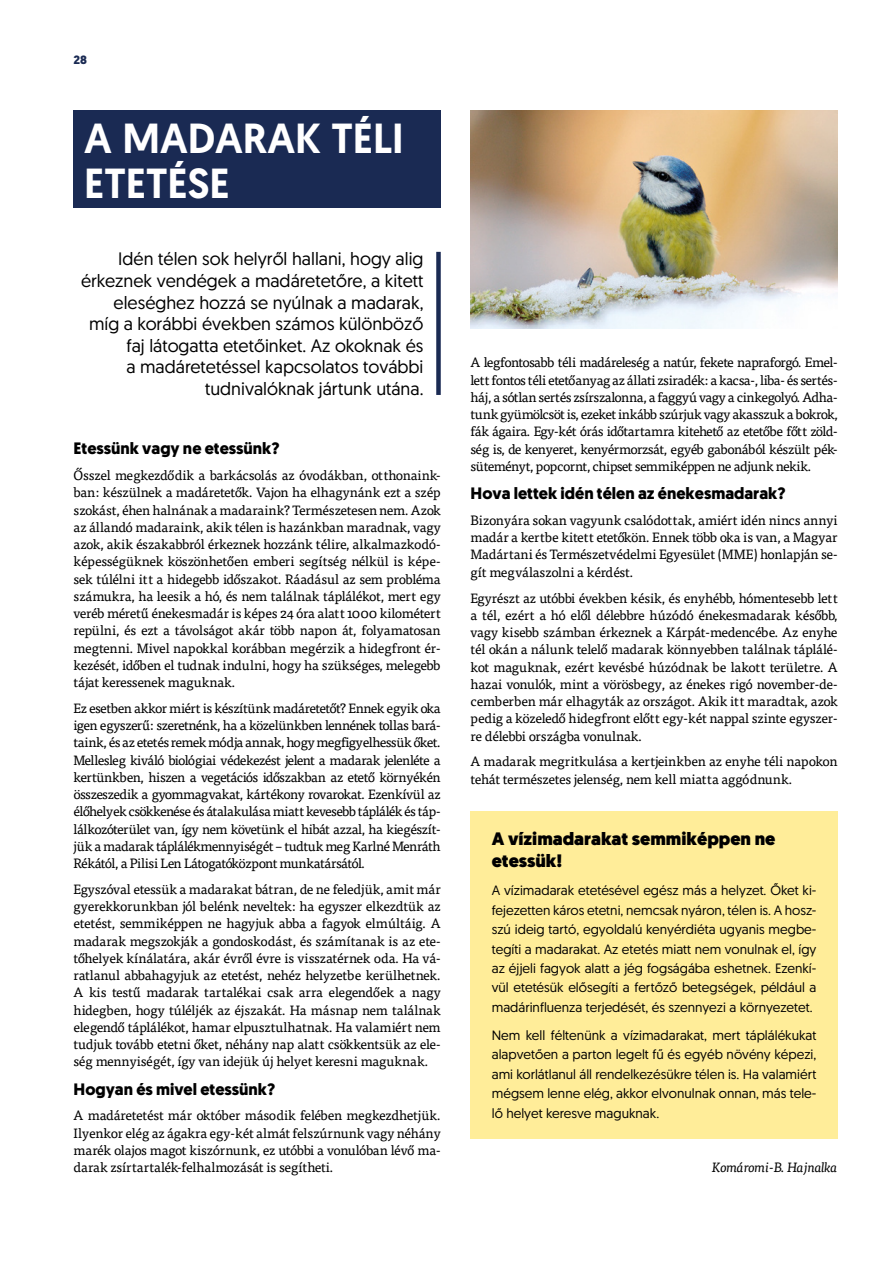
<style>
.page{position:relative;width:893px;height:1263px;background:#fff}
.page>*{position:absolute;margin:0;border:0;box-sizing:border-box;transform-origin:0 0}
.t1{font:500 42px/45px "Geomanist";color:#fff}
.t2{font:18px/21.6px "Geomanist";color:#000;text-align:right}
.t3{font:900 18px/21.6px "Geomanist";color:#000}
.t4{font:700 16.5px "Geomanist";color:#000}
.t5{font:13.5px/17.2px "Tisa Pro";letter-spacing:-.02em;color:#000;text-align:justify}
.t6{font:13.5px/19.5px "Geomanist";color:#000;text-align:justify}
.t7{font:italic 13.5px "Tisa Pro";letter-spacing:-.025em;color:#000}
.t8{font:700 12px "Geomanist";color:#1a2a53}
</style>
<div class="page">
<div style="left:436px;top:252px;width:5px;height:143px;background:#1a2a53"></div>
<div style="left:74px;top:111px;width:367px;height:97px;background:#1a2a53"></div>
<div style="left:470px;top:811px;width:368px;height:328px;background:#ffed99"></div>
<img style="left:470px;top:111px;width:368px;height:217px">
<p class="t8" style="left:74px;top:52px;width:15px">28</p>
<h1 class="t1" style="left:84px;top:115px;width:321px">A MADARAK TÉLI<br>ETETÉSE</h1>
<p class="t2" style="left:81px;top:248px;width:344px">Idén télen sok helyről hallani, hogy alig érkeznek vendégek a madáretetőre, a kitett eleséghez hozzá se nyúlnak a madarak, míg a korábbi években számos különböző faj látogatta etetőinket. Az okoknak és<br>a madáretetéssel kapcsolatos további tudnivalóknak jártunk utána.</p>
<p class="t4" style="left:74px;top:437px;width:207px">Etessünk vagy ne etessünk?</p>
<p class="t5" style="left:74px;top:466px;width:369px">Ősszel megkezdődik a barkácsolás az óvodákban, otthonaink&shy;ban: készülnek a madáretetők. Vajon ha elhagynánk ezt a szép szokást, éhen halnának a madaraink? Természetesen nem. Azok az állandó madaraink, akik télen is hazánkban maradnak, vagy azok, akik északabbról érkeznek hozzánk télire, alkalmazkodó&shy;képességüknek köszönhetően emberi segítség nélkül is képe&shy;sek túlélni itt a hidegebb időszakot. Ráadásul az sem probléma számukra, ha leesik a hó, és nem találnak táplálékot, mert egy veréb méretű énekesmadár is képes 24 óra alatt 1000 kilométert repülni, és ezt a távolságot akár több napon át, folyamatosan megtenni. Mivel napokkal korábban megérzik a hidegfront ér&shy;kezését, időben el tudnak indulni, hogy ha szükséges, melegebb tájat keressenek maguknak.</p>
<p class="t5" style="left:74px;top:699px;width:369px">Ez esetben akkor miért is készítünk madáretetőt? Ennek egyik oka igen egyszerű: szeretnénk, ha a közelünkben lennének tollas bará&shy;taink, és az etetés remek módja annak, hogy megfigyelhessük őket.<br>Mellesleg kiváló biológiai védekezést jelent a madarak jelenléte a kertünkben, hiszen a vegetációs időszakban az etető környékén összeszedik a gyommagvakat, kártékony rovarokat. Ezenkívül az élőhelyek csökkenése és átalakulása miatt kevesebb táplálék és táp&shy;lálkozóterület van, így nem követünk el hibát azzal, ha kiegészít&shy;jük a madarak táplálékmennyiségét – tudtuk meg Karlné Menráth Rékától, a Pilisi Len Látogatóközpont munkatársától.</p>
<p class="t5" style="left:74px;top:880px;width:369px">Egyszóval etessük a madarakat bátran, de ne feledjük, amit már gyerekkorunkban jól belénk neveltek: ha egyszer elkezdtük az etetést, semmiképpen ne hagyjuk abba a fagyok elmúltáig. A madarak megszokják a gondoskodást, és számítanak is az ete&shy;tőhelyek kínálatára, akár évről évre is visszatérnek oda. Ha vá&shy;ratlanul abbahagyjuk az etetést, nehéz helyzetbe kerülhetnek.<br>A kis testű madarak tartalékai csak arra elegendőek a nagy hidegben, hogy túléljék az éjszakát. Ha másnap nem találnak elegendő táplálékot, hamar elpusztulhatnak. Ha valamiért nem tudjuk tovább etetni őket, néhány nap alatt csökkentsük az ele&shy;ség mennyiségét, így van idejük új helyet keresni maguknak.</p>
<p class="t4" style="left:74px;top:1078px;width:203px">Hogyan és mivel etessünk?</p>
<p class="t5" style="left:74px;top:1106px;width:369px">A madáretetést már október második felében megkezdhetjük.<br>Ilyenkor elég az ágakra egy-két almát felszúrnunk vagy néhány marék olajos magot kiszórnunk, ez utóbbi a vonulóban lévő ma&shy;darak zsírtartalék-felhalmozását is segítheti.</p>
<p class="t5" style="left:470px;top:353px;width:369px">A legfontosabb téli madáreleség a natúr, fekete napraforgó. Emel&shy;lett fontos téli etetőanyag az állati zsiradék: a kacsa-, liba- és sertés&shy;háj, a sótlan sertés zsírszalonna, a faggyú vagy a cinkegolyó. Adha&shy;tunk gyümölcsöt is, ezeket inkább szúrjuk vagy akasszuk a bokrok, fák ágaira. Egy-két órás időtartamra kitehető az etetőbe főtt zöld&shy;ség is, de kenyeret, kenyérmorzsát, egyéb gabonából készült pék&shy;süteményt, popcornt, chipset semmiképpen ne adjunk nekik.</p>
<p class="t4" style="left:470px;top:482px;width:316px">Hova lettek idén télen az énekesmadarak?</p>
<p class="t5" style="left:470px;top:511px;width:369px">Bizonyára sokan vagyunk csalódottak, amiért idén nincs annyi madár a kertbe kitett etetőkön. Ennek több oka is van, a Magyar Madártani és Természetvédelmi Egyesület (MME) honlapján se&shy;gít megválaszolni a kérdést.</p>
<p class="t5" style="left:470px;top:588px;width:369px">Egyrészt az utóbbi években késik, és enyhébb, hómentesebb lett a tél, ezért a hó elől délebbre húzódó énekesmadarak később, vagy kisebb számban érkeznek a Kárpát-medencébe. Az enyhe tél okán a nálunk telelő madarak könnyebben találnak táplálé&shy;kot maguknak, ezért kevésbé húzódnak be lakott területre. A hazai vonulók, mint a vörösbegy, az énekes rigó november-de&shy;cemberben már elhagyták az országot. Akik itt maradtak, azok pedig a közeledő hidegfront előtt egy-két nappal szinte egyszer&shy;re délebbi országba vonulnak.</p>
<p class="t5" style="left:470px;top:752px;width:369px">A madarak megritkulása a kertjeinkben az enyhe téli napokon tehát természetes jelenség, nem kell miatta aggódnunk.</p>
<h2 class="t3" style="left:492px;top:828px;width:285px">A vízimadarakat semmiképpen ne etessük!</h2>
<p class="t6" style="left:492px;top:880px;width:326px">A vízimadarak etetésével egész más a helyzet. Őket ki&shy;fejezetten káros etetni, nemcsak nyáron, télen is. A hos - szú ideig tartó, egyoldalú kenyérdiéta ugyanis megbe&shy;tegíti a madarakat. Az etetés miatt nem vonulnak el, így az éjjeli fagyok alatt a jég fogságába eshetnek. Ezenkí&shy;vül etetésük elősegíti a fertőző betegségek, például a madárinfluenza terjedését, és szennyezi a környezetet.</p>
<p class="t6" style="left:492px;top:1025px;width:326px">Nem kell féltenünk a vízimadarakat, mert táplálékukat alapvetően a parton legelt fű és egyéb növény képezi, ami korlátlanul áll rendelkezésükre télen is. Ha valamiért mégsem lenne elég, akkor elvonulnak onnan, más tele&shy;lő helyet keresve maguknak.</p>
<p class="t7" style="left:712px;top:1157px;width:127px">Komáromi-B. Hajnalka</p>
</div>
